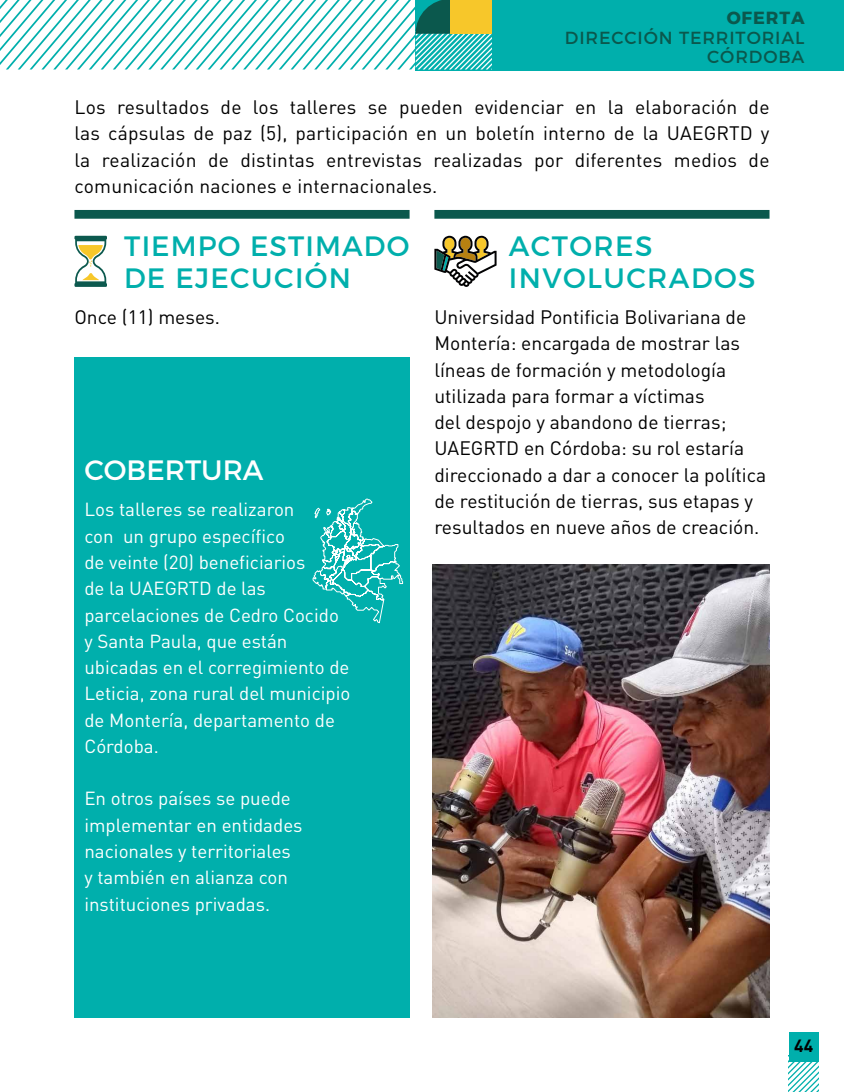
<style>
.page{position:relative;width:844px;height:1092px;background:#fff}
.page>*{position:absolute;margin:0;border:0;box-sizing:border-box;transform-origin:0 0}
.t1{font:28px/31.5px "Montserrat";letter-spacing:.05em;color:#00afac}
.t2{font:28px "Montserrat";color:#fff}
.t3{font:19.25px/26.2px "DINOT";color:#000}
.t4{font:18.72px/26.2px "DINOT";color:#fff}
.t5{font:17.5px/19.2px "Montserrat";letter-spacing:.05em;color:#0b584d;text-align:right}
.t6{font:700 17.5px "Montserrat";letter-spacing:.05em;color:#0b584d}
.t7{font:700 17.5px "DINOT";color:#000}
</style>
<div class="page">
<div style="left:415px;top:0;width:428px;height:71px;background:#00afac"></div>
<svg style="left:0;top:0;width:492px;height:69px"></svg>
<div style="left:450px;top:0;width:42px;height:34px;background:#f7c72a"></div>
<svg style="left:788px;top:1061px;width:30px;height:30px"></svg>
<div style="left:788px;top:1031px;width:30px;height:30px;background:#00afac"></div>
<div style="left:74px;top:210px;width:335px;height:9px;background:#0b584d"></div>
<div style="left:434px;top:210px;width:335px;height:9px;background:#0b584d"></div>
<div style="left:74px;top:357px;width:335px;height:660px;background:#00afac"></div>
<svg style="left:312px;top:498px;width:92px;height:126px"></svg>
<img style="left:433px;top:564px;width:336px;height:453px">
<svg style="left:74px;top:236px;width:33px;height:51px"></svg>
<svg style="left:434px;top:236px;width:62px;height:51px"></svg>
<p class="t6" style="left:726px;top:4px;width:79px">OFERTA</p>
<p class="t5" style="left:565px;top:28px;width:241px">DIRECCIÓN TERRITORIAL<br>CÓRDOBA</p>
<p class="t3" style="left:74px;top:94px;width:696px;text-align:justify">Los resultados de los talleres se pueden evidenciar en la elaboración de las cápsulas de paz (5), participación en un boletín interno de la UAEGRTD y la realización de distintas entrevistas realizadas por diferentes medios de comunicación naciones e internacionales.</p>
<h1 class="t1" style="left:124px;top:230px;width:287px">TIEMPO ESTIMADO<br>DE EJECUCIÓN</h1>
<p class="t3" style="left:74px;top:304px;width:147px">Once (11) meses.</p>
<h1 class="t2" style="left:84px;top:453px;width:181px">COBERTURA</h1>
<p class="t4" style="left:84px;top:496px;width:267px">Los talleres se realizaron<br>con un grupo específico<br>de veinte (20) beneficiarios<br>de la UAEGRTD de las parcelaciones de Cedro Cocido y Santa Paula, que están ubicadas en el corregimiento de<br>Leticia, zona rural del municipio de Montería, departamento de<br>Córdoba.</p>
<p class="t4" style="left:84px;top:785px;width:220px">En otros países se puede implementar en entidades nacionales y territoriales y también en alianza con instituciones privadas.</p>
<h1 class="t1" style="left:508px;top:230px;width:248px">ACTORES<br>INVOLUCRADOS</h1>
<p class="t3" style="left:434px;top:304px;width:333px">Universidad Pontificia Bolivariana de Montería: encargada de mostrar las líneas de formación y metodología utilizada para formar a víctimas<br>del despojo y abandono de tierras; UAEGRTD en Córdoba: su rol estaría direccionado a dar a conocer la política de restitución de tierras, sus etapas y resultados en nueve años de creación.</p>
<p class="t7" style="left:794px;top:1033px;width:21px">44</p>
</div>
